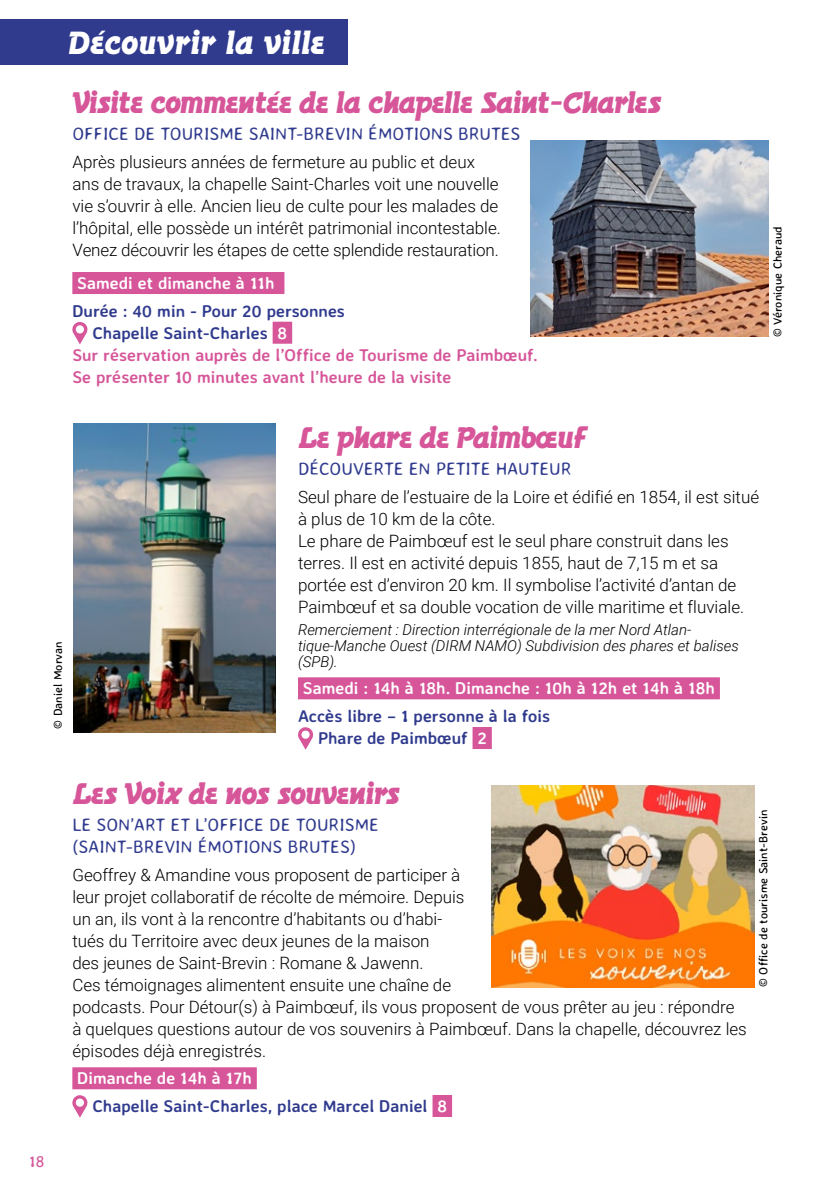
<style>
.page{position:relative;width:840px;height:1191px;background:#fff}
.page>*{position:absolute;margin:0;border:0;box-sizing:border-box;transform-origin:0 0}
.t1{font:28px "Bronson Gothic JF";color:#fff}
.nom_spectacle{font:26px "Bronson Gothic JF";letter-spacing:-.04em;color:#d65699}
.nom_spectacle-2{font:300 18px/22px "Averia Sans Libre";color:#303b8e}
.détails_spectacle{font:300 17px/22px "Roboto";color:#000}
.nom_spectacle-3{font:300 17px/22px "Roboto";color:#000}
.infos_pratiques{font:700 17px "Averia Sans Libre";color:#303b8e}
.infos_pratiques-2{font:700 17px "Averia Sans Libre";color:#d65699}
.jour_et_heure{font:700 17px "Averia Sans Libre";color:#fff}
.t2{font:16px "Averia Sans Libre";color:#d65699}
.subvention_etc{font:italic 300 15px/16px "Roboto";color:#000}
.t3{font:12px "Averia Sans Libre";color:#000}
.s1{color:#fff}
</style>
<div class="page">
<div style="left:72px;top:272px;width:212px;height:22px;background:#d65699"></div>
<div style="left:272px;top:322px;width:20px;height:22px;background:#d65699"></div>
<div style="left:298px;top:677px;width:421px;height:22px;background:#d65699"></div>
<div style="left:472px;top:727px;width:19px;height:22px;background:#d65699"></div>
<div style="left:72px;top:1067px;width:185px;height:22px;background:#d65699"></div>
<div style="left:432px;top:1095px;width:20px;height:22px;background:#d65699"></div>
<svg style="left:72px;top:322px;width:16px;height:22px"></svg>
<svg style="left:298px;top:727px;width:15px;height:22px"></svg>
<svg style="left:72px;top:1095px;width:16px;height:22px"></svg>
<img style="left:74px;top:424px;width:201px;height:308px">
<img style="left:530px;top:140px;width:238px;height:196px">
<img style="left:491px;top:785px;width:262px;height:202px">
<div style="left:0;top:20px;width:347px;height:45px;background:#303b8e"></div>
<p class="t1" style="left:68px;top:24px;width:258px">Découvrir la ville</p>
<p class="t3" style="left:51px;top:728px;width:89px;rotate:-90deg">© Daniel Morvan</p>
<p class="nom_spectacle" style="left:72px;top:85px;width:590px">Visite commentée de la chapelle Saint-Charles</p>
<p class="nom_spectacle-2" style="left:72px;top:123px;width:449px">OFFICE DE TOURISME SAINT-BREVIN ÉMOTIONS BRUTES</p>
<p class="nom_spectacle-3" style="left:72px;top:150px;width:430px">Après plusieurs années de fermeture au public et deux ans de travaux, la chapelle Saint-Charles voit une nouvelle vie s’ouvrir à elle. Ancien lieu de culte pour les malades de l’hôpital, elle possède un intérêt patrimonial incontestable.<br>Venez découvrir les étapes de cette splendide restauration.</p>
<p class="jour_et_heure" style="left:77px;top:272px;width:199px">Samedi et dimanche à 11h</p>
<p class="infos_pratiques" style="left:72px;top:300px;width:274px">Durée : 40 min - Pour 20 personnes</p>
<p class="infos_pratiques" style="left:92px;top:322px;width:196px">Chapelle Saint-Charles <span class="s1">8</span></p>
<p class="infos_pratiques-2" style="left:72px;top:344px;width:467px">Sur réservation auprès de l’Office de Tourisme de Paimbœuf.</p>
<p class="infos_pratiques-2" style="left:72px;top:366px;width:380px">Se présenter 10 minutes avant l’heure de la visite</p>
<p class="nom_spectacle" style="left:298px;top:420px;width:290px">Le phare de Paimbœuf</p>
<p class="nom_spectacle-2" style="left:298px;top:458px;width:275px">DÉCOUVERTE EN PETITE HAUTEUR</p>
<p class="détails_spectacle" style="left:298px;top:485px;width:462px">Seul phare de l’estuaire de la Loire et édifié en 1854, il est situé à plus de 10 km de la côte.<br>Le phare de Paimbœuf est le seul phare construit dans les terres. Il est en activité depuis 1855, haut de 7,15 m et sa portée est d’environ 20 km. Il symbolise l’activité d’antan de Paimbœuf et sa double vocation de ville maritime et fluviale.</p>
<p class="subvention_etc" style="left:298px;top:621px;width:442px">Remerciement : Direction interrégionale de la mer Nord Atlan&shy;tique-Manche Ouest (DIRM NAMO) Subdivision des phares et balises (SPB).</p>
<p class="jour_et_heure" style="left:303px;top:677px;width:413px">Samedi : 14h à 18h. Dimanche : 10h à 12h et 14h à 18h</p>
<p class="infos_pratiques" style="left:298px;top:705px;width:254px">Accès libre – 1 personne à la fois</p>
<p class="infos_pratiques" style="left:318px;top:727px;width:170px">Phare de Paimbœuf <span class="s1">2</span></p>
<p class="nom_spectacle" style="left:72px;top:775px;width:329px">Les Voix de nos souvenirs</p>
<p class="nom_spectacle-2" style="left:72px;top:813px;width:308px">LE SON’ART ET L’OFFICE DE TOURISME (SAINT-BREVIN ÉMOTIONS BRUTES)</p>
<p class="détails_spectacle" style="left:72px;top:863px;width:675px">Geoffrey &amp; Amandine vous proposent de participer à<br>leur projet collaboratif de récolte de mémoire. Depuis<br>un an, ils vont à la rencontre d’habitants ou d’habi-<br>tués du Territoire avec deux jeunes de la maison<br>des jeunes de Saint-Brevin : Romane &amp; Jawenn.<br>Ces témoignages alimentent ensuite une chaîne de<br>podcasts. Pour Détour(s) à Paimbœuf, ils vous proposent de vous prêter au jeu : répondre à quelques questions autour de vos souvenirs à Paimbœuf. Dans la chapelle, découvrez les épisodes déjà enregistrés.</p>
<p class="jour_et_heure" style="left:77px;top:1067px;width:176px">Dimanche de 14h à 17h</p>
<p class="infos_pratiques" style="left:92px;top:1095px;width:356px">Chapelle Saint-Charles, place Marcel Daniel <span class="s1">8</span></p>
<p class="t3" style="left:770px;top:337px;width:113px;rotate:-90deg">© Véronique Cheraud</p>
<p class="t3" style="left:755px;top:986px;width:178px;rotate:-90deg">© Office de tourisme Saint-Brevin</p>
<p class="t2" style="left:29px;top:1151px;width:17px">18</p>
</div>
